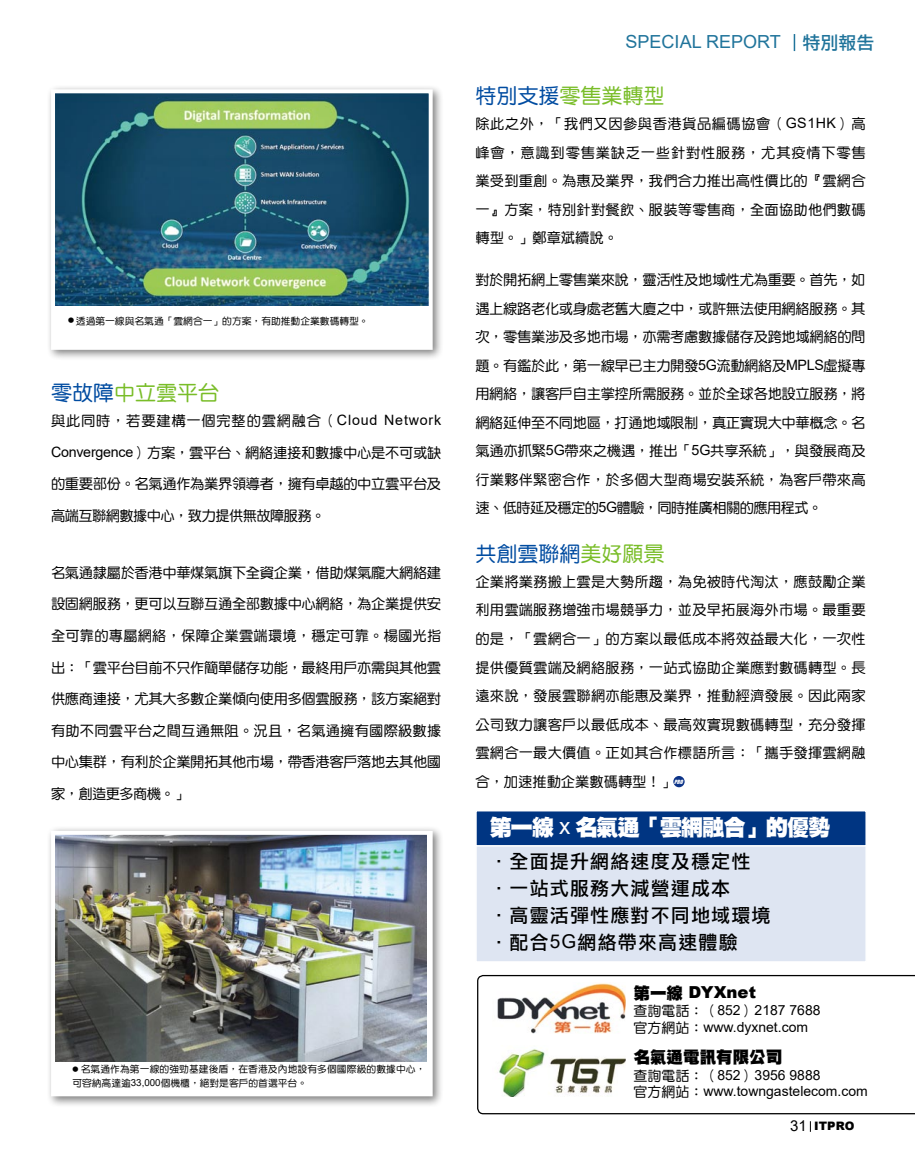
<style>
.page{position:relative;width:915px;height:1149px;background:#fff}
.page>*{position:absolute;margin:0;border:0;box-sizing:border-box;transform-origin:0 0}
.t1{font:22.5px "DF Hei W12 WIN BF";letter-spacing:-.06em;color:#fff}
.t2{font:21px "DF Yuan Md HK BF";color:#79bd28}
.t3{font:21px "DF Yuan Md HK BF";color:#004ca1}
.t4{font:19.05px/27px "DF Li Hei Md WIN BF";letter-spacing:.06em;color:#000}
.t5{font:18px "Arial";color:#20749b}
.t6{font:900 16.5px "Arial";color:#000}
.t7{font:16.5px "DF Hei W12 WIN BF";color:#000}
.t8{font:14.25px/28.5px "DF Yuan Md HK BF";letter-spacing:-.025em;color:#000;text-align:justify}
.t9{font:14.25px "DF Yuan Md HK BF";letter-spacing:.015em;color:#000}
.t10{font:14.25px "DF Yuan Md HK BF";letter-spacing:.055em;color:#000}
.t11{font:13.95px/16.4px "Arial";color:#000}
.t12{font:900 11.7px "Arial";letter-spacing:.01em;color:#000}
.t13{font:9.75px/13.5px "DF Yuan Md HK BF";color:#000}
.t14{font:italic 5.4px "Impact";color:#fff}
.s1{font-size:6px}
.s2{color:#004ca1}
.s3{font-family:"Arial"}
.s4{font-family:"DF Li Hei Md WIN BF"}
.s5{color:#79bd28}
.s6{font-family:"DF Hei W12 WIN BF";font-weight:400}
.s7{font-family:"DF Yuan Md HK BF"}
.s8{font-weight:400;font-size:15px}
</style>
<div class="page">
<svg style="left:793px;top:34px;width:1px;height:17px"></svg>
<svg style="left:477px;top:974px;width:437px;height:139px"></svg>
<div style="left:673px;top:775px;width:11px;height:12px;background:#0c3388;border-radius:50%"></div>
<img style="left:492px;top:982px;width:133px;height:50px">
<img style="left:492px;top:1045px;width:133px;height:51px">
<div style="left:46px;top:84px;width:404px;height:283px;background:#000;opacity:.5"></div>
<div style="left:53px;top:91px;width:377px;height:257px;background:#fff"></div>
<img style="left:56px;top:94px;width:371px;height:211px">
<div style="left:51px;top:89px;width:381px;height:261px;border:4px solid #fff"></div>
<div style="left:46px;top:825px;width:404px;height:288px;background:#000;opacity:.5"></div>
<img style="left:56px;top:835px;width:371px;height:226px">
<div style="left:51px;top:830px;width:381px;height:265px;border:4px solid #fff"></div>
<svg style="left:75px;top:295px;width:292px;height:61px"></svg>
<svg style="left:71px;top:1046px;width:352px;height:61px"></svg>
<div style="left:475px;top:809px;width:391px;height:153px;background:#dee5f2;border:2px solid #fff"></div>
<div style="left:475px;top:809px;width:391px;height:37px;background:#003582;border:2px solid #fff"></div>
<p class="t13" style="left:68px;top:314px;width:302px"><span class="s1">●</span> 透過第一線與名氣通「雲網合一」的方案，有助推動企業數碼轉型。</p>
<h2 class="t2" style="left:51px;top:382px;width:169px"><span class="s2">零故障</span>中立雲平台</h2>
<p class="t10" style="left:51px;top:414px;width:391px">與此同時，若要建構一個完整的雲網融合（<span class="s3">Cloud Network</span></p>
<p class="t8" style="left:51px;top:438px;width:392px"><span class="s3">Convergence</span>）方案，雲平台、網絡連接和數據中心是不可或缺</p>
<p class="t8" style="left:51px;top:469px;width:391px">的重要部份。名氣通作為業界領導者，擁有卓越的中立雲平台及</p>
<p class="t8" style="left:51px;top:501px;width:276px">高端互聯網數據中心，致力提供無故障服務。</p>
<p class="t8" style="left:51px;top:558px;width:391px">名氣通隸屬於香港中華煤氣旗下全資企業，借助煤氣龐大網絡建</p>
<p class="t8" style="left:51px;top:589px;width:391px">設固網服務，更可以互聯互通全部數據中心網絡，為企業提供安</p>
<p class="t9" style="left:51px;top:628px;width:391px">全可靠的專屬網絡，保障企業雲端環境，穩定可靠。楊國光指</p>
<p class="t8" style="left:51px;top:652px;width:391px">出：「雲平台目前不只作簡單儲存功能，最終用戶亦需與其他雲</p>
<p class="t8" style="left:51px;top:684px;width:391px">供應商連接，尤其大多數企業傾向使用多個雲服務，該方案絕對</p>
<p class="t9" style="left:51px;top:723px;width:391px">有助不同雲平台之間互通無阻。況且，名氣通擁有國際級數據</p>
<p class="t8" style="left:51px;top:747px;width:391px">中心集群，有利於企業開拓其他市場，帶香港客戶落地去其他國</p>
<p class="t8" style="left:51px;top:778px;width:139px">家，創造更多商機。」</p>
<p class="t13" style="left:72px;top:1062px;width:354px"><span class="s1">●</span> 名氣通作為第一線的強勁基建後盾，在香港及內地設有多個國際級的數據中心，可容納高達逾<span class="s3">33,000</span>個機櫃，絕對是客戶的首選平台。</p>
<p class="t5" style="left:625px;top:30px;width:250px">SPECIAL REPORT <span class="s4">特別報告</span></p>
<h2 class="t2" style="left:475px;top:85px;width:190px"><span class="s2">特別支援</span>零售業轉型</h2>
<p class="t8" style="left:475px;top:109px;width:392px">除此之外，「我們又因參與香港貨品編碼協會（<span class="s3">GS1HK</span>）高峰會，意識到零售業缺乏一些針對性服務，尤其疫情下零售業受到重創。為惠及業界，我們合力推出高性價比的『雲網合一』方案，特別針對餐飲、服裝等零售商，全面協助他們數碼轉型。」鄭章斌續說。</p>
<p class="t8" style="left:475px;top:265px;width:391px">對於開拓網上零售業來說，靈活性及地域性尤為重要。首先，如遇上線路老化或身處老舊大廈之中，或許無法使用網絡服務。其次，零售業涉及多地市場，亦需考慮數據儲存及跨地域網絡的問題。有鑑於此，第一線早已主力開發<span class="s3">5G</span>流動網絡及<span class="s3">MPLS</span>虛擬專用網絡，讓客戶自主掌控所需服務。並於全球各地設立服務，將網絡延伸至不同地區，打通地域限制，真正實現大中華概念。名氣通亦抓緊<span class="s3">5G</span>帶來之機遇，推出「<span class="s3">5G</span>共享系統」，與發展商及行業夥伴緊密合作，於多個大型商場安裝系統，為客戶帶來高速、低時延及穩定的<span class="s3">5G</span>體驗，同時推廣相關的應用程式。</p>
<h2 class="t3" style="left:475px;top:543px;width:190px">共創雲聯網<span class="s5">美好願景</span></h2>
<p class="t8" style="left:475px;top:567px;width:391px">企業將業務搬上雲是大勢所趨，為免被時代淘汰，應鼓勵企業利用雲端服務增強市場競爭力，並及早拓展海外市場。最重要的是，「雲網合一」的方案以最低成本將效益最大化，一次性提供優質雲端及網絡服務，一站式協助企業應對數碼轉型。長遠來說，發展雲聯網亦能惠及業界，推動經濟發展。因此兩家公司致力讓客戶以最低成本、最高效實現數碼轉型，充分發揮雲網合一最大價值。正如其合作標語所言：「攜手發揮雲網融合，加速推動企業數碼轉型！」</p>
<p class="t14" style="left:674px;top:777px;width:12px">PRO</p>
<h1 class="t1" style="left:489px;top:815px;width:342px">第一線 <span class="s3">x</span> 名氣通「雲網融合」的優勢</h1>
<h3 class="t4" style="left:489px;top:847px;width:282px">．全面提升網絡速度及穩定性．一站式服務大減營運成本<br>．高靈活彈性應對不同地域環境．配合<span class="s3">5G</span>網絡帶來高速體驗</h3>
<p class="t6" style="left:633px;top:979px;width:124px"><span class="s6">第一線</span> DYXnet</p>
<p class="t11" style="left:633px;top:1001px;width:188px"><span class="s7">查詢電話：（</span>852<span class="s7">）</span>2187 7688<span class="s7">官方網站：</span>www.dyxnet.com</p>
<p class="t7" style="left:633px;top:1048px;width:150px">名氣通電訊有限公司</p>
<p class="t11" style="left:633px;top:1066px;width:235px"><span class="s7">查詢電話：（</span>852<span class="s7">）</span>3956 9888<br><span class="s7">官方網站：</span>www.towngastelecom.com</p>
<p class="t12" style="left:789px;top:1117px;width:66px"><span class="s8">31</span> ITPRO</p>
</div>
